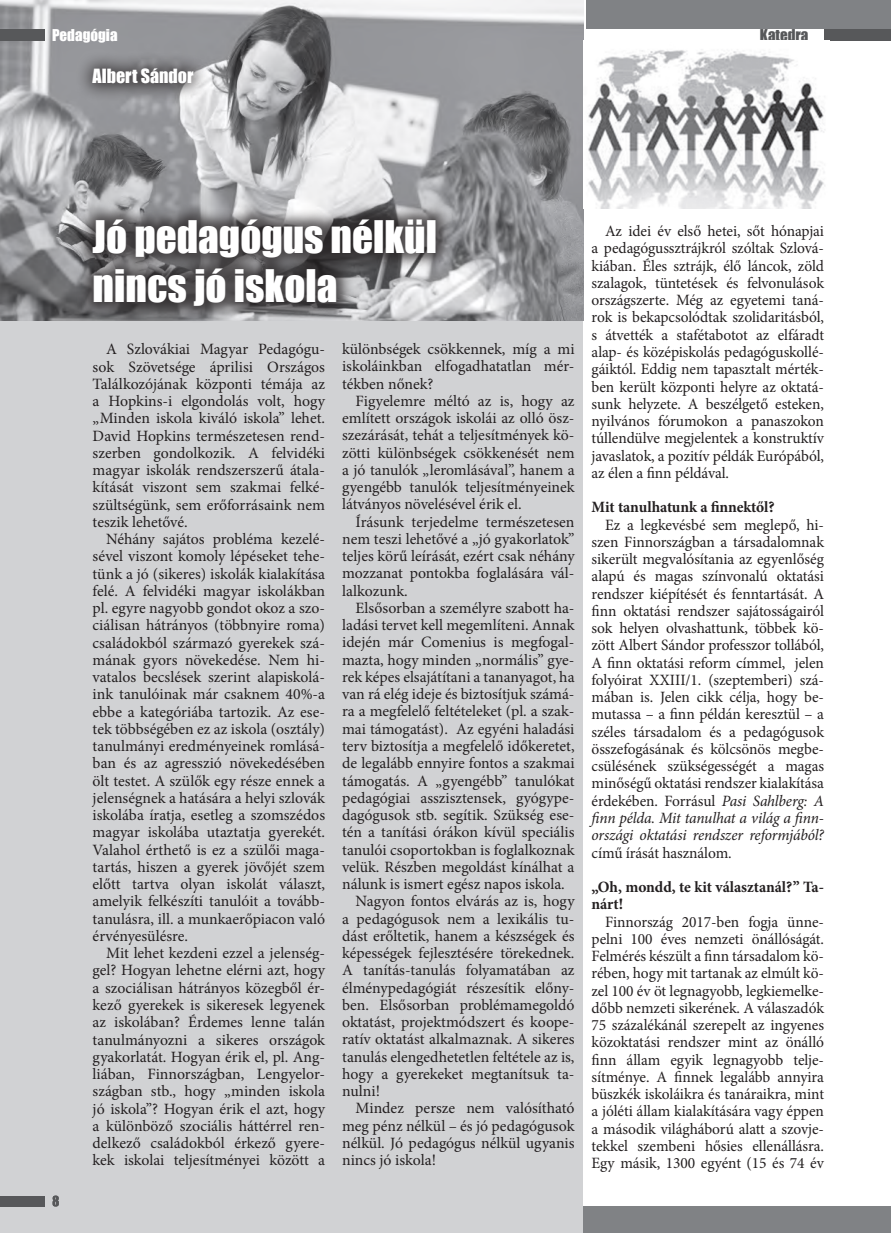
<style>
.page{position:relative;width:891px;height:1233px;background:#fff}
.page>*{position:absolute;margin:0;border:0;box-sizing:border-box;transform-origin:0 0}
.t1{font:41.25px/49.5px "Impact";color:#fff}
.t2{font:18px "Impact";color:#fff}
.t3{font:15.75px/17.2px "Minion Pro";color:#231f20;text-align:justify}
.t4{font:700 15.75px/17.2px "Minion Pro";letter-spacing:-.005em;color:#231f20}
.t5{font:15px "Impact";color:#fff}
.t6{font:15px "Impact";color:#57585a}
.s1{font-style:italic}
</style>
<div class="page">
<div style="left:0;top:316px;width:583px;height:916px;background:#d1d2d4"></div>
<div style="left:583px;top:1206px;width:308px;height:26px;background:#808285"></div>
<div style="left:586px;top:0;width:305px;height:29px;background:#808285"></div>
<img style="left:0;top:0;width:583px;height:321px">
<div style="left:824px;top:29px;width:67px;height:12px;background:#57585a"></div>
<svg style="left:53px;top:1195px;width:6px;height:11px"></svg>
<div style="left:0;top:29px;width:45px;height:12px;background:#57585a"></div>
<div style="left:0;top:1195px;width:45px;height:11px;background:#57585a"></div>
<div style="left:75px;top:201px;width:379px;height:123px;background:#231f20;opacity:.75"></div>
<div style="left:75px;top:51px;width:136px;height:51px;background:#231f20;opacity:.75"></div>
<img style="left:588px;top:50px;width:237px;height:158px">
<p class="t5" style="left:52px;top:23px;width:67px">Pedagógia</p>
<p class="t6" style="left:760px;top:23px;width:50px">Katedra</p>
<p class="t2" style="left:93px;top:62px;width:102px">Albert Sándor</p>
<h1 class="t1" style="left:93px;top:211px;width:346px">Jó pedagógus nélkül nincs jó iskola</h1>
<p class="t3" style="left:93px;top:341px;width:234px;text-indent:13px">A Szlovákiai Magyar Pedagógu&shy;sok Szövetsége áprilisi Országos Találkozójának központi témája az a Hopkins-i elgondolás volt, hogy „Minden iskola kiváló iskola” lehet.<br>David Hopkins természetesen rend&shy;szerben gondolkozik. A felvidéki magyar iskolák rendszerszerű átala&shy;kítását viszont sem szakmai felké&shy;szültségünk, sem erőforrásaink nem teszik lehetővé.</p>
<p class="t3" style="left:93px;top:530px;width:234px;text-indent:13px">Néhány sajátos probléma kezelé&shy;sével viszont komoly lépéseket tehe&shy;tünk a jó (sikeres) iskolák kialakítása felé. A felvidéki magyar iskolákban pl. egyre nagyobb gondot okoz a szo&shy;ciálisan hátrányos (többnyire roma) családokból származó gyerekek szá&shy;mának gyors növekedése. Nem hi&shy;vatalos becslések szerint alapiskolá&shy;ink tanulóinak már csaknem 40%-a ebbe a kategóriába tartozik. Az ese&shy;tek többségében ez az iskola (osztály) tanulmányi eredményeinek romlásá&shy;ban és az agresszió növekedésében ölt testet. A szülők egy része ennek a jelenségnek a hatására a helyi szlovák iskolába íratja, esetleg a szomszédos magyar iskolába utaztatja gyerekét.<br>Valahol érthető is ez a szülői maga&shy;tartás, hiszen a gyerek jövőjét szem előtt tartva olyan iskolát választ, amelyik felkészíti tanulóit a tovább&shy;tanulásra, ill. a munkaerőpiacon való érvényesülésre.</p>
<p class="t3" style="left:93px;top:944px;width:234px;text-indent:13px">Mit lehet kezdeni ezzel a jelenség&shy;gel? Hogyan lehetne elérni azt, hogy a szociálisan hátrányos közegből ér&shy;kező gyerekek is sikeresek legyenek az iskolában? Érdemes lenne talán tanulmányozni a sikeres országok gyakorlatát. Hogyan érik el, pl. Ang&shy;liában, Finnországban, Lengyelor&shy;szágban stb., hogy „minden iskola jó iskola”? Hogyan érik el azt, hogy a különböző szociális háttérrel ren&shy;delkező családokból érkező gyere&shy;kek iskolai teljesítményei között a</p>
<p class="t3" style="left:342px;top:340px;width:234px">különbségek csökkennek, míg a mi iskoláinkban elfogadhatatlan mér&shy;tékben nőnek?</p>
<p class="t3" style="left:342px;top:392px;width:234px;text-indent:13px">Figyelemre méltó az is, hogy az említett országok iskolái az olló ös - szezárását, tehát a teljesítmények kö&shy;zötti különbségek csökkenését nem a jó tanulók „leromlásával”, hanem a gyengébb tanulók teljesítményeinek látványos növelésével érik el.</p>
<p class="t3" style="left:342px;top:513px;width:234px;text-indent:13px">Írásunk terjedelme természetesen nem teszi lehetővé a „jó gyakorlatok” teljes körű leírását, ezért csak néhány mozzanat pontokba foglalására vál&shy;lalkozunk.</p>
<p class="t3" style="left:356px;top:599px;width:220px">Elsősorban a személyre szabott ha-</p>
<p class="t3" style="left:342px;top:616px;width:234px">ladási tervet kell megemlíteni. Annak</p>
<p class="t3" style="left:342px;top:634px;width:234px">idején már Comenius is megfogal-</p>
<p class="t3" style="left:342px;top:651px;width:234px">mazta, hogy minden „normális” gye-</p>
<p class="t3" style="left:342px;top:668px;width:234px">rek képes elsajátítani a tananyagot, ha</p>
<p class="t3" style="left:342px;top:685px;width:234px">van rá elég ideje és biztosítjuk számá-</p>
<p class="t3" style="left:342px;top:703px;width:234px">ra a megfelelő feltételeket (pl. a szak-</p>
<p class="t3" style="left:342px;top:720px;width:234px">mai támogatást). Az egyéni haladási</p>
<p class="t3" style="left:342px;top:737px;width:234px">terv biztosítja a megfelelő időkeretet,</p>
<p class="t3" style="left:342px;top:754px;width:234px">de legalább ennyire fontos a szakmai</p>
<p class="t3" style="left:342px;top:772px;width:234px">támogatás. A „gyengébb” tanulókat</p>
<p class="t3" style="left:342px;top:789px;width:234px">pedagógiai asszisztensek, gyógype-</p>
<p class="t3" style="left:342px;top:806px;width:234px">dagógusok stb. segítik. Szükség ese-</p>
<p class="t3" style="left:342px;top:823px;width:234px">tén a tanítási órákon kívül speciális</p>
<p class="t3" style="left:342px;top:841px;width:234px">tanulói csoportokban is foglalkoznak</p>
<p class="t3" style="left:342px;top:858px;width:234px">velük. Részben megoldást kínálhat a</p>
<p class="t3" style="left:342px;top:875px;width:224px">nálunk is ismert egész napos iskola.</p>
<p class="t3" style="left:356px;top:892px;width:220px">Nagyon fontos elvárás az is, hogy</p>
<p class="t3" style="left:342px;top:910px;width:234px">a pedagógusok nem a lexikális tu-</p>
<p class="t3" style="left:342px;top:927px;width:234px">dást erőltetik, hanem a készségek és</p>
<p class="t3" style="left:342px;top:944px;width:234px">képességek fejlesztésére törekednek.</p>
<p class="t3" style="left:342px;top:961px;width:234px">A tanítás-tanulás folyamatában az</p>
<p class="t3" style="left:342px;top:978px;width:234px">élménypedagógiát részesítik előny-</p>
<p class="t3" style="left:342px;top:996px;width:234px">ben. Elsősorban problémamegoldó</p>
<p class="t3" style="left:342px;top:1013px;width:234px">oktatást, projektmódszert és koope-</p>
<p class="t3" style="left:342px;top:1030px;width:234px">ratív oktatást alkalmaznak. A sikeres</p>
<p class="t3" style="left:342px;top:1047px;width:234px">tanulás elengedhetetlen feltétele az is,</p>
<p class="t3" style="left:342px;top:1065px;width:234px">hogy a gyerekeket megtanítsuk ta-</p>
<p class="t3" style="left:342px;top:1082px;width:39px">nulni!</p>
<p class="t3" style="left:356px;top:1099px;width:220px">Mindez persze nem valósítható</p>
<p class="t3" style="left:342px;top:1116px;width:234px">meg pénz nélkül – és jó pedagógusok</p>
<p class="t3" style="left:342px;top:1134px;width:234px">nélkül. Jó pedagógus nélkül ugyanis</p>
<p class="t3" style="left:342px;top:1151px;width:95px">nincs jó iskola!</p>
<p class="t3" style="left:592px;top:222px;width:234px;text-indent:14px">Az idei év első hetei, sőt hónapjai a pedagógussztrájkról szóltak Szlová&shy;kiában. Éles sztrájk, élő láncok, zöld szalagok, tüntetések és felvonulások országszerte. Még az egyetemi taná&shy;rok is bekapcsolódtak szolidaritásból, s átvették a stafétabotot az elfáradt alap- és középiskolás pedagóguskollé&shy;gáiktól. Eddig nem tapasztalt mérték&shy;ben került központi helyre az oktatá&shy;sunk helyzete. A beszélgető esteken, nyilvános fórumokon a panaszokon túllendülve megjelentek a konstruktív javaslatok, a pozitív példák Európából, az élen a finn példával.</p>
<p class="t4" style="left:592px;top:498px;width:185px">Mit tanulhatunk a finnektől?</p>
<p class="t3" style="left:592px;top:516px;width:234px;text-indent:14px">Ez a legkevésbé sem meglepő, hi&shy;szen Finnországban a társadalomnak sikerült megvalósítania az egyenlőség alapú és magas színvonalú oktatási rendszer kiépítését és fenntartását. A finn oktatási rendszer sajátosságairól sok helyen olvashattunk, többek kö&shy;zött Albert Sándor professzor tollából, A finn oktatási reform címmel, jelen folyóirat XXIII/1. (szeptemberi) szá&shy;mában is. Jelen cikk célja, hogy be&shy;mutassa – a finn példán keresztül – a széles társadalom és a pedagógusok összefogásának és kölcsönös megbe&shy;csülésének szükségességét a magas minőségű oktatási rendszer kialakítása érdekében. Forrásul <span class="s1">Pasi Sahlberg: A finn példa. Mit tanulhat a világ a finn&shy;országi oktatási rendszer reformjából?</span></p>
<p class="t3" style="left:592px;top:843px;width:142px">című írását használom.</p>
<p class="t4" style="left:592px;top:878px;width:234px">„Oh, mondd, te kit választanál?” Ta&shy;nárt!</p>
<p class="t3" style="left:592px;top:912px;width:234px;text-indent:14px">Finnország 2017-ben fogja ünne&shy;pelni 100 éves nemzeti önállóságát.<br>Felmérés készült a finn társadalom kö&shy;rében, hogy mit tartanak az elmúlt kö&shy;zel 100 év öt legnagyobb, legkiemelke&shy;dőbb nemzeti sikerének. A válaszadók 75 százalékánál szerepelt az ingyenes közoktatási rendszer mint az önálló finn állam egyik legnagyobb telje&shy;sítménye. A finnek legalább annyira büszkék iskoláikra és tanáraikra, mint a jóléti állam kialakítására vagy éppen a második világháború alatt a szovje&shy;tekkel szembeni hősies ellenállásra.<br>Egy másik, 1300 egyént (15 és 74 év</p>
</div>
